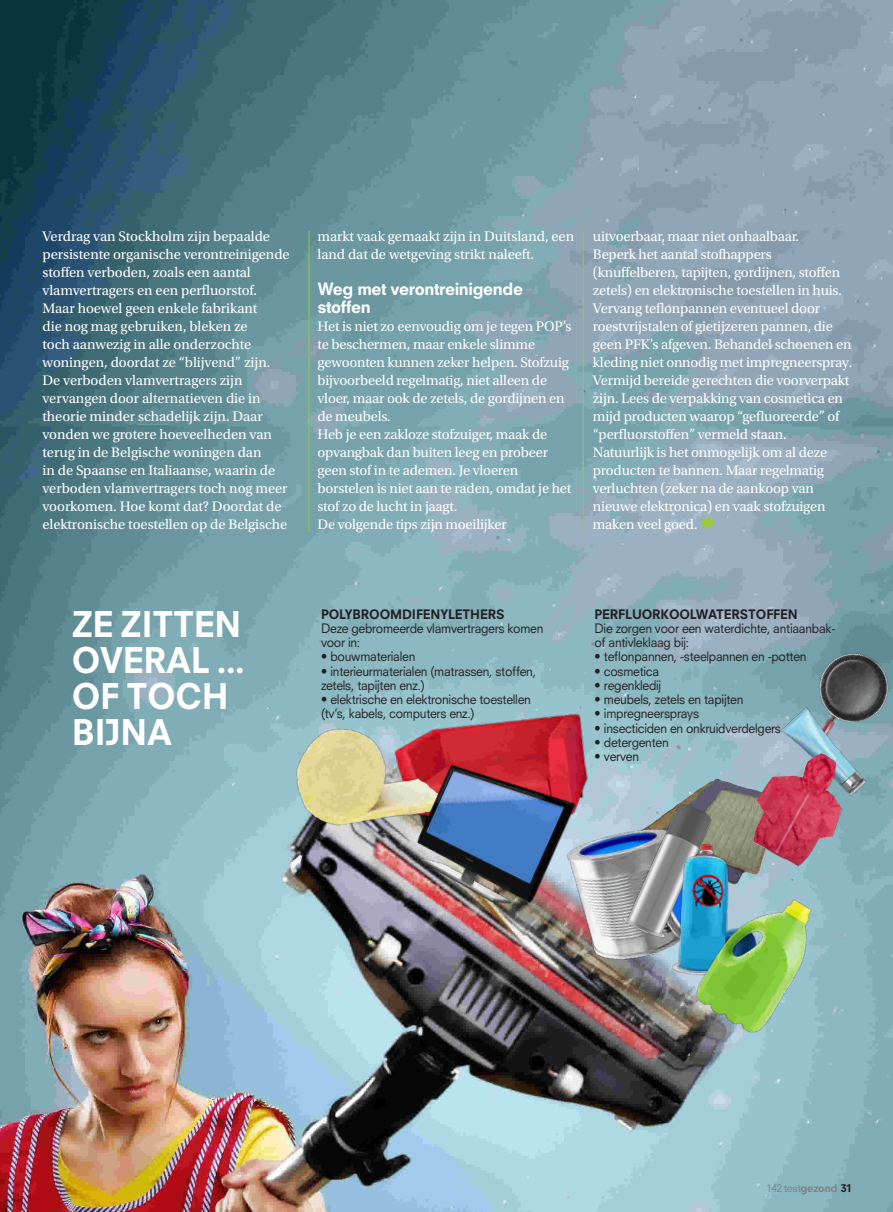
<style>
.page{position:relative;width:893px;height:1212px;background:#fff}
.page>*{position:absolute;margin:0;border:0;box-sizing:border-box;transform-origin:0 0}
.t1{font:800 34.5px/36px "Neuzeit SLT Std";letter-spacing:-.01em;color:#fff}
.t2{font:800 16.5px/18px "Neuzeit SLT Std";letter-spacing:-.025em;color:#fff}
.t3{font:14.55px/18px "Utopia Std";letter-spacing:-.015em;color:#fff}
.t4{font:12.75px/14.2px "Neuzeit SLT Std";letter-spacing:-.02em;color:#231f20;scale:.95 1}
.t5{font:800 12.75px "Neuzeit SLT Std";letter-spacing:-.01em;color:#231f20}
.t6{font:10.5px "Neuzeit SLT Std";letter-spacing:-.03em;color:#808285}
.s1{font-weight:800}
.s2{font-weight:800;color:#231f20}
</style>
<div class="page">
<img style="left:0;top:0;width:893px;height:1212px">
<img style="left:388px;top:700px;width:209px;height:25px">
<img style="left:276px;top:704px;width:181px;height:134px">
<img style="left:778px;top:637px;width:115px;height:138px">
<img style="left:700px;top:779px;width:17px;height:4px">
<img style="left:555px;top:783px;width:188px;height:219px">
<img style="left:749px;top:691px;width:139px;height:140px">
<hr style="left:309px;top:231px;width:1px;height:301px;background:#99ca3b">
<hr style="left:583px;top:231px;width:1px;height:301px;background:#99ca3b">
<svg style="left:814px;top:753px;width:7px;height:4px"></svg>
<img style="left:611px;top:799px;width:142px;height:176px">
<img style="left:638px;top:836px;width:155px;height:152px">
<img style="left:651px;top:857px;width:205px;height:218px">
<img style="left:367px;top:725px;width:247px;height:218px">
<svg style="left:702px;top:516px;width:12px;height:13px"></svg>
<p class="t3" style="left:43px;top:227px;width:249px">Verdrag van Stockholm zijn bepaalde persistente organische verontreinigende stoffen verboden, zoals een aantal vlamvertragers en een perfluorstof.<br>Maar hoewel geen enkele fabrikant<br>die nog mag gebruiken, bleken ze<br>toch aanwezig in alle onderzochte woningen, doordat ze “blijvend” zijn.<br>De verboden vlamvertragers zijn vervangen door alternatieven die in theorie minder schadelijk zijn. Daar vonden we grotere hoeveelheden van terug in de Belgische woningen dan<br>in de Spaanse en Italiaanse, waarin de verboden vlamvertragers toch nog meer voorkomen. Hoe komt dat? Doordat de elektronische toestellen op de Belgische</p>
<p class="t3" style="left:317px;top:227px;width:258px">markt vaak gemaakt zijn in Duitsland, een land dat de wetgeving strikt naleeft.</p>
<p class="t2" style="left:317px;top:279px;width:207px">Weg met verontreinigende stoffen</p>
<p class="t3" style="left:317px;top:317px;width:255px">Het is niet zo eenvoudig om je tegen POP’s te beschermen, maar enkele slimme gewoonten kunnen zeker helpen. Stofzuig bijvoorbeeld regelmatig, niet alleen de vloer, maar ook de zetels, de gordijnen en de meubels.<br>Heb je een zakloze stofzuiger, maak de opvangbak dan buiten leeg en probeer geen stof in te ademen. Je vloeren borstelen is niet aan te raden, omdat je het stof zo de lucht in jaagt.<br>De volgende tips zijn moeilijker</p>
<p class="t3" style="left:593px;top:227px;width:261px">uitvoerbaar, maar niet onhaalbaar.<br>Beperk het aantal stofhappers (knuffelberen, tapijten, gordijnen, stoffen zetels) en elektronische toestellen in huis.<br>Vervang teflonpannen eventueel door roestvrijstalen of gietijzeren pannen, die geen PFK’s afgeven. Behandel schoenen en kleding niet onnodig met impregneerspray.<br>Vermijd bereide gerechten die voorverpakt zijn. Lees de verpakking van cosmetica en mijd producten waarop “gefluoreerde” of “perfluorstoffen” vermeld staan.<br>Natuurlijk is het onmogelijk om al deze producten te bannen. Maar regelmatig verluchten (zeker na de aankoop van nieuwe elektronica) en vaak stofzuigen maken veel goed.</p>
<h1 class="t1" style="left:72px;top:606px;width:174px">ZE ZITTEN<br>OVERAL ...<br>OF TOCH<br>BIJNA</h1>
<p class="t5" style="left:321px;top:606px;width:185px">POLYBROOMDIFENYLETHERS</p>
<p class="t4" style="left:321px;top:621px;width:236px">Deze gebromeerde vlamvertragers komen voor in:</p>
<p class="t4" style="left:321px;top:649px;width:101px">• bouwmaterialen</p>
<p class="t4" style="left:321px;top:664px;width:228px">• interieurmaterialen (matrassen, stoffen, zetels, tapijten enz.)</p>
<p class="t4" style="left:321px;top:692px;width:222px">• elektrische en elektronische toestellen (tv’s, kabels, computers enz.)</p>
<p class="t5" style="left:594px;top:606px;width:205px">PERFLUORKOOLWATERSTOFFEN</p>
<p class="t4" style="left:594px;top:621px;width:255px">Die zorgen voor een waterdichte, antiaanbak&shy;of antivleklaag bij:</p>
<p class="t4" style="left:594px;top:649px;width:225px">• teflonpannen, -steelpannen en -potten</p>
<p class="t4" style="left:594px;top:664px;width:70px">• cosmetica</p>
<p class="t4" style="left:594px;top:678px;width:72px">• regenkledij</p>
<p class="t4" style="left:594px;top:692px;width:158px">• meubels, zetels en tapijten</p>
<p class="t4" style="left:594px;top:706px;width:112px">• impregneersprays</p>
<p class="t4" style="left:594px;top:721px;width:198px">• insecticiden en onkruidverdelgers</p>
<p class="t4" style="left:594px;top:735px;width:80px">• detergenten</p>
<p class="t4" style="left:594px;top:749px;width:48px">• verven</p>
<p class="t6" style="left:766px;top:1181px;width:87px">142 test<span class="s1">gezond</span> <span class="s2">31</span></p>
</div>
